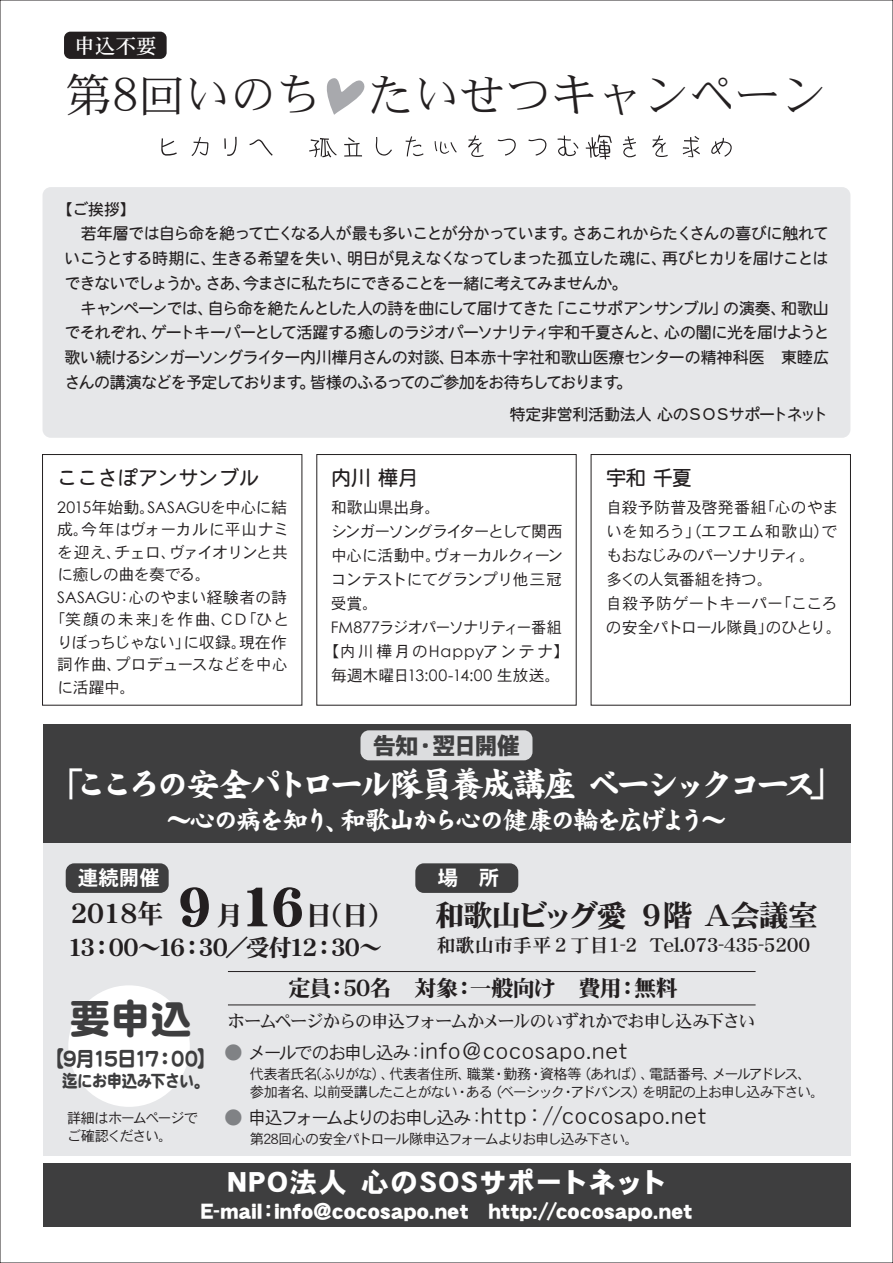
<style>
.page{position:relative;width:893px;height:1263px;background:#fff}
.page>*{position:absolute;margin:0;border:0;box-sizing:border-box;transform-origin:0 0}
.t1{font:45.9px "DFHS Mincho W3 WINP RKSJ H";color:#231f20}
.t2{font:40.65px "DF Maru Gothic SB WINP RKSJ H";color:#3e3e3f}
.t3{font:33.6px "DF Kai Sho UB WINP RKSJ H";letter-spacing:-.14em;color:#fff}
.t4{font:30.15px "DFHS Mincho W9 WINP RKSJ H";letter-spacing:-.08em;color:#231f20}
.t5{font:27.6px "DFHS Gothic W9 WINP RKSJ H";letter-spacing:.06em;color:#fff}
.t6{font:27.45px "DFHS Mincho W9 WINP RKSJ H";color:#231f20}
.t7{font:26.85px "DFHS Mincho W9 WINP RKSJ H";color:#231f20}
.t8{font:25.5px "DF Kai Sho UB WINP RKSJ H";letter-spacing:-.1em;color:#fff}
.t9{font:24px "DFHS Mincho W9 WINP RKSJ H";letter-spacing:-.075em;color:#231f20}
.t10{font:23.4px "DFHS Gothic W9 WINP RKSJ H";letter-spacing:-.07em;color:#3e3e3f}
.t11{font:22.5px "DFHS Gothic W3 WINP RKSJ H";letter-spacing:.095em;color:#231f20}
.t12{font:22.5px "DFHS Mincho W9 WINP RKSJ H";letter-spacing:-.045em;color:#231f20}
.t13{font:21.3px "DFHS Gothic W9 WINP RKSJ H";letter-spacing:.045em;color:#fff}
.t14{font:21px "DF Maru Gothic SB WINP RKSJ H";letter-spacing:-.09em;color:#3e3e3f;scale:.88 1}
.t15{font:20.55px "DFHS Gothic W7 WINP RKSJ H";color:#fff}
.t16{font:20.55px "DFHS Mincho W5 WINP RKSJ H";color:#fff}
.t17{font:20.25px "DFHS Maru Gothic W4 WINP RKSJ H";color:#231f20}
.t18{font:19.05px "DFHS Mincho W7 WINP RKSJ H";color:#231f20}
.t19{font:17.55px "DF Maru Gothic SB WINP RKSJ H";letter-spacing:-.04em;color:#3e3e3f;scale:.88 1}
.t20{font:17.25px "DFHS Mincho W5 WINP RKSJ H";letter-spacing:-.07em;color:#231f20}
.t21{font:15.9px/24.8px "DFHS Maru Gothic W4 WINP RKSJ H";letter-spacing:-.055em;color:#231f20}
.t22{font:15.9px/24px "DFHS Gothic W3 WINP RKSJ H";letter-spacing:-.025em;color:#231f20}
.t23{font:15.9px "Century Gothic";letter-spacing:-.01em;color:#231f20}
.t24{font:15.9px "DFHS Gothic W3 WINP RKSJ H";letter-spacing:-.06em;color:#231f20}
.t25{font:15.9px "DFHS Gothic W3 WINP RKSJ H";letter-spacing:.01em;color:#231f20}
.t26{font:15.9px "DFHS Maru Gothic W4 WINP RKSJ H";letter-spacing:-.03em;color:#231f20}
.t27{font:15.9px "DFHS Gothic W3 WINP RKSJ H";letter-spacing:-.075em;color:#231f20;scale:.95 1}
.t28{font:15.9px "DFHS Gothic W3 WINP RKSJ H";color:#231f20}
.t29{font:15.9px "DFHS Gothic W3 WINP RKSJ H";letter-spacing:-.045em;color:#231f20}
.t30{font:15.9px "DFHS Gothic W3 WINP RKSJ H";letter-spacing:.09em;color:#231f20}
.t31{font:15.9px "DFHS Gothic W3 WINP RKSJ H";letter-spacing:-.095em;color:#231f20}
.t32{font:15.9px "DFHS Gothic W3 WINP RKSJ H";letter-spacing:.14em;color:#231f20}
.t33{font:14.25px/18px "DFHS Gothic W3 WINP RKSJ H";letter-spacing:-.085em;color:#231f20}
.s1{font-family:"DFHS Gothic W3 WINP RKSJ H"}
.s2{font-family:"Century Gothic"}
.s3{font-family:"DF Mincho UB WINP RKSJ H";font-size:53.4px}
.s4{font-size:18px;color:#808285}
.s5{font-size:18px}
</style>
<div class="page">
<div style="left:43px;top:767px;width:807px;height:388px;background:#e6e7e9"></div>
<div style="left:43px;top:187px;width:807px;height:251px;background:#e6e7e9;border-radius:8px"></div>
<div style="left:43px;top:1163px;width:807px;height:63px;background:#3e3e3f"></div>
<div style="left:43px;top:725px;width:807px;height:118px;background:#3e3e3f"></div>
<div style="left:42px;top:454px;width:260px;height:251px;border:1px solid #231f20"></div>
<div style="left:591px;top:454px;width:260px;height:251px;border:1px solid #231f20"></div>
<svg style="left:326px;top:78px;width:39px;height:37px"></svg>
<svg style="left:161px;top:138px;width:16px;height:18px"></svg>
<svg style="left:192px;top:137px;width:16px;height:19px"></svg>
<svg style="left:224px;top:137px;width:13px;height:19px"></svg>
<svg style="left:250px;top:139px;width:23px;height:17px"></svg>
<svg style="left:309px;top:138px;width:28px;height:19px"></svg>
<svg style="left:344px;top:137px;width:18px;height:20px"></svg>
<svg style="left:376px;top:137px;width:16px;height:19px"></svg>
<svg style="left:406px;top:136px;width:18px;height:20px"></svg>
<svg style="left:435px;top:141px;width:22px;height:13px"></svg>
<svg style="left:468px;top:135px;width:16px;height:22px"></svg>
<svg style="left:498px;top:139px;width:18px;height:16px"></svg>
<svg style="left:528px;top:139px;width:18px;height:16px"></svg>
<svg style="left:558px;top:136px;width:20px;height:20px"></svg>
<svg style="left:586px;top:135px;width:26px;height:24px"></svg>
<svg style="left:623px;top:136px;width:13px;height:21px"></svg>
<svg style="left:652px;top:135px;width:16px;height:22px"></svg>
<svg style="left:683px;top:136px;width:17px;height:21px"></svg>
<svg style="left:711px;top:138px;width:21px;height:19px"></svg>
<div style="left:66px;top:863px;width:103px;height:30px;background:#3e3e3f;border-radius:9px"></div>
<div style="left:415px;top:863px;width:103px;height:30px;background:#3e3e3f;border-radius:9px"></div>
<div style="left:68px;top:985px;width:122px;height:122px;background:#fff;border-radius:50%"></div>
<div style="left:360px;top:730px;width:172px;height:30px;background:#dcdddf;border-radius:9px"></div>
<div style="left:64px;top:32px;width:103px;height:27px;background:#231f20;border-radius:6px"></div>
<hr style="left:228px;top:971px;width:528px;height:1px;background:#231f20">
<hr style="left:228px;top:1004px;width:528px;height:1px;background:#231f20">
<p class="t16" style="left:74px;top:35px;width:84px">申込不要</p>
<h1 class="t1" style="left:65px;top:72px;width:762px">第8回いのち　たいせつキャンペーン</h1>
<p class="t21" style="left:65px;top:197px;width:767px;text-indent:-8px">【ご挨拶】<br>　若年層では自ら命を絶って亡くなる人が最も多いことが分かっています。さあこれからたくさんの喜びに触れていこうとする時期に、生きる希望を失い、明日が見えなくなってしまった孤立した魂に、再びヒカリを届けことはできないでしょうか。さあ、今まさに私たちにできることを一緒に考えてみませんか。<br>　キャンペーンでは、自ら命を絶たんとした人の詩を曲にして届けてきた「ここサポアンサンブル」の演奏、和歌山でそれぞれ、ゲートキーパーとして活躍する癒しのラジオパーソナリティ宇和千夏さんと、心の闇に光を届けようと歌い続けるシンガーソングライター内川樺月さんの対談、日本赤十字社和歌山医療センターの精神科医　東睦広さんの講演などを予定しております。皆様のふるってのご参加をお待ちしております。</p>
<p class="t17" style="left:57px;top:467px;width:203px">ここさぽアンサンブル</p>
<p class="t23" style="left:57px;top:496px;width:232px">2015<span class="s1">年始動。</span>SASAGU<span class="s1">を中心に結</span></p>
<p class="t25" style="left:57px;top:522px;width:234px">成。今年はヴォーカルに平山ナミ</p>
<p class="t29" style="left:57px;top:544px;width:232px">を迎え、チェロ、ヴァイオリンと共</p>
<p class="t22" style="left:57px;top:563px;width:155px">に癒しの曲を奏でる。</p>
<p class="t28" style="left:57px;top:589px;width:231px"><span class="s2">SASAGU</span>：心のやまい経験者の詩</p>
<p class="t30" style="left:49px;top:612px;width:242px">「笑顔の未来」を作曲、ＣＤ「ひと</p>
<p class="t24" style="left:57px;top:634px;width:231px">りぼっちじゃない」に収録。現在作</p>
<p class="t25" style="left:57px;top:657px;width:232px">詞作曲、プロデュースなどを中心</p>
<p class="t22" style="left:57px;top:676px;width:80px">に活躍中。</p>
<p class="t17" style="left:331px;top:467px;width:89px">内川樺月</p>
<p class="t26" style="left:510px;top:406px;width:321px">特定非営利活動法人 心のＳＯＳサポートネット</p>
<p class="t17" style="left:606px;top:467px;width:87px">宇和 千夏</p>
<p class="t22" style="left:331px;top:496px;width:111px">和歌山県出身。</p>
<p class="t31" style="left:331px;top:523px;width:233px">シンガーソングライターとして関西</p>
<p class="t24" style="left:331px;top:547px;width:234px">中心に活動中。ヴォーカルクィーン</p>
<p class="t22" style="left:331px;top:568px;width:233px">コンテストにてグランプリ他三冠</p>
<p class="t22" style="left:331px;top:592px;width:49px">受賞。</p>
<p class="t27" style="left:331px;top:619px;width:245px"><span class="s2">FM877</span>ラジオパーソナリティー番組</p>
<p class="t32" style="left:323px;top:643px;width:248px">【内川樺月の<span class="s2">Happy</span>アンテナ】</p>
<p class="t23" style="left:331px;top:664px;width:231px"><span class="s1">毎週木曜日</span>13:00-14:00 <span class="s1">生放送。</span></p>
<h3 class="t10" style="left:373px;top:734px;width:149px">告知・翌日開催</h3>
<p class="t22" style="left:606px;top:496px;width:238px">自殺予防普及啓発番組「心のやまいを知ろう」（エフエム和歌山）でもおなじみのパーソナリティ。<br>多くの人気番組を持つ。<br>自殺予防ゲートキーパー「こころの安全パトロール隊員」のひとり。</p>
<h3 class="t3" style="left:50px;top:767px;width:795px">「こころの安全パトロール隊員養成講座 ベーシックコース」</h3>
<h3 class="t8" style="left:166px;top:807px;width:562px">～心の病を知り、和歌山から心の健康の輪を広げよう～</h3>
<p class="t15" style="left:78px;top:868px;width:84px">連続開催</p>
<p class="t15" style="left:438px;top:868px;width:63px">場　所</p>
<h3 class="t7" style="left:71px;top:900px;width:143px">2018年 <span class="s3">9</span></h3>
<h3 class="t6" style="left:216px;top:901px;width:163px">月<span class="s3">16</span>日(日)</h3>
<h3 class="t4" style="left:435px;top:900px;width:385px">和歌山ビッグ愛 ９階 Ａ会議室</h3>
<h3 class="t9" style="left:68px;top:935px;width:317px">13：00～16：30／受付12：30～</h3>
<p class="t18" style="left:437px;top:935px;width:375px">和歌山市手平２丁目1-2 Tel.073-435-5200</p>
<h2 class="t2" style="left:69px;top:998px;width:124px">要申込</h2>
<h3 class="t14" style="left:45px;top:1048px;width:195px">【9月15日17：00】</h3>
<p class="t19" style="left:62px;top:1072px;width:169px">迄にお申込み下さい。</p>
<p class="t33" style="left:67px;top:1109px;width:133px">詳細はホームページでご確認ください。</p>
<h3 class="t12" style="left:288px;top:977px;width:391px">定員：50名　対象：一般向け　費用：無料</h3>
<p class="t20" style="left:228px;top:1012px;width:529px">ホームページからの申込フォームかメールのいずれかでお申し込み下さい</p>
<h3 class="t11" style="left:224px;top:1039px;width:404px"><span class="s4">●</span> <span class="s5">メールでのお申し込み：</span>info＠cocosapo.net</h3>
<p class="t33" style="left:250px;top:1065px;width:576px">代表者氏名(ふりがな）、代表者住所、職業・勤務・資格等（あれば）、電話番号、メールアドレス、参加者名、以前受講したことがない・ある（ベーシック・アドバンス）を明記の上お申し込み下さい。</p>
<h3 class="t11" style="left:224px;top:1104px;width:483px"><span class="s4">●</span> <span class="s5">申込フォームよりのお申し込み：</span>http：//cocosapo. net</h3>
<p class="t33" style="left:250px;top:1130px;width:391px">第28回心の安全パトロール隊申込フォームよりお申し込み下さい。</p>
<h3 class="t5" style="left:228px;top:1168px;width:441px">NPO法人 心のSOSサポートネット</h3>
<h3 class="t13" style="left:201px;top:1200px;width:492px">E-mail：info@cocosapo.net　http://cocosapo.net</h3>
</div>
